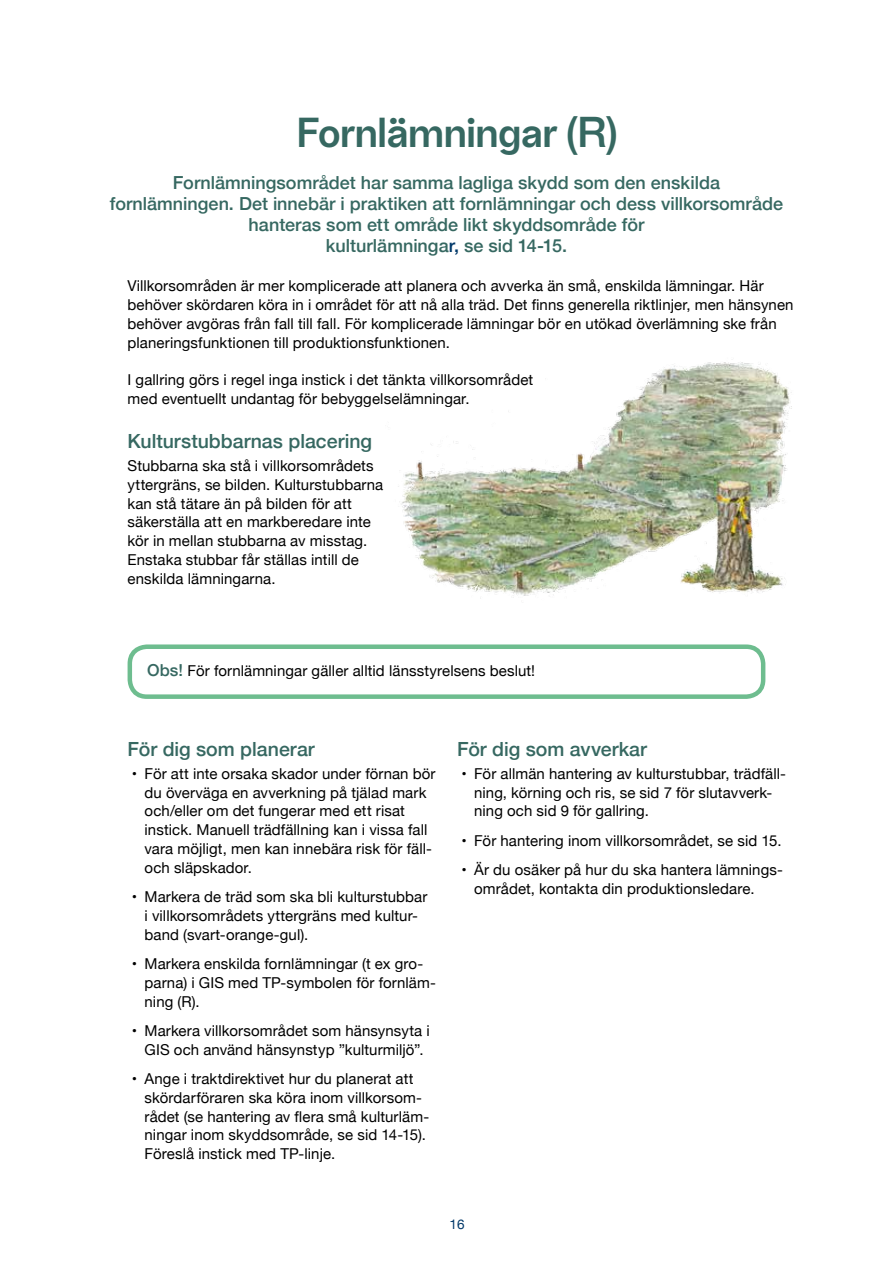
<style>
.page{position:relative;width:893px;height:1263px;background:#fff}
.page>*{position:absolute;margin:0;border:0;box-sizing:border-box;transform-origin:0 0}
.t1{font:700 42px "SCA Sans";letter-spacing:-.015em;color:#366861}
.t2{font:500 19.5px "Helvetica Neue";color:#366861}
.t3{font:500 18px/21px "Helvetica Neue";color:#366861;text-align:center}
.t4{font:15px/18.8px "Helvetica Neue";letter-spacing:.005em;color:#000}
.t5{font:13.5px "Helvetica Neue";color:#003869}
.s1{font-family:"Helvetica Neue";font-weight:500}
.s2{color:#003869}
.s3{font-weight:500;font-size:16.5px;color:#366861}
</style>
<div class="page">
<img style="left:398px;top:362px;width:394px;height:237px">
<div style="left:128px;top:644px;width:637px;height:55px;border:4px solid #6ebd8f;border-radius:17px"></div>
<h1 class="t1" style="left:296px;top:101px;width:324px">Fornlämningar <span class="s1">(R)</span></h1>
<p class="t3" style="left:110px;top:170px;width:675px">Fornlämningsområdet har samma lagliga skydd som den enskilda fornlämningen. Det innebär i praktiken att fornlämningar och dess villkorsområde hanteras som ett område likt skyddsområde för<br>kulturlämninga<span class="s2">r,</span> se sid 14-15.</p>
<p class="t4" style="left:128px;top:278px;width:668px">Villkorsområden är mer komplicerade att planera och avverka än små, enskilda lämningar. Här behöver skördaren köra in i området för att nå alla träd. Det finns generella riktlinjer, men hänsynen behöver avgöras från fall till fall. För komplicerade lämningar bör en utökad överlämning ske från planeringsfunktionen till produktionsfunktionen.</p>
<p class="t4" style="left:128px;top:371px;width:407px">I gallring görs i regel inga instick i det tänkta villkorsområdet med eventuellt undantag för bebyggelselämningar.</p>
<h2 class="t2" style="left:128px;top:426px;width:246px">Kulturstubbarnas placering</h2>
<p class="t4" style="left:128px;top:457px;width:257px">Stubbarna ska stå i villkorsområdets yttergräns, se bilden. Kulturstubbarna kan stå tätare än på bilden för att säkerställa att en markberedare inte kör in mellan stubbarna av misstag.<br>Enstaka stubbar får ställas intill de enskilda lämningarna.</p>
<p class="t4" style="left:147px;top:662px;width:390px"><span class="s3">Obs!</span> För fornlämningar gäller alltid länsstyrelsens beslut!</p>
<h2 class="t2" style="left:128px;top:733px;width:189px">För dig som planerar</h2>
<p class="t4" style="left:145px;top:765px;width:293px;text-indent:-13px">• För att inte orsaka skador under förnan bör du överväga en avverkning på tjälad mark och/eller om det fungerar med ett risat instick. Manuell trädfällning kan i vissa fall vara möjligt, men kan innebära risk för fäll&shy;och släpskador.</p>
<p class="t4" style="left:145px;top:888px;width:284px;text-indent:-13px">• Markera de träd som ska bli kulturstubbar i villkorsområdets yttergräns med kultur&shy;band (svart-orange-gul).</p>
<p class="t4" style="left:145px;top:955px;width:293px;text-indent:-13px">• Markera enskilda fornlämningar (t ex gro&shy;parna) i GIS med TP-symbolen för fornläm&shy;ning (R).</p>
<p class="t4" style="left:132px;top:1022px;width:299px;text-align:center">• Markera villkorsområdet som hänsynsyta i<br>GIS och använd hänsynstyp ”kulturmiljö”.</p>
<p class="t4" style="left:145px;top:1070px;width:286px;text-indent:-13px">• Ange i traktdirektivet hur du planerat att skördarföraren ska köra inom villkorsom&shy;rådet (se hantering av flera små kulturläm&shy;ningar inom skyddsområde, se sid 14-15).<br>Föreslå instick med TP-linje.</p>
<h2 class="t2" style="left:457px;top:733px;width:191px">För dig som avverkar</h2>
<p class="t4" style="left:474px;top:765px;width:313px;text-indent:-13px">• För allmän hantering av kulturstubbar, trädfäll&shy;ning, körning och ris, se sid 7 för slutavverk&shy;ning och sid 9 för gallring.</p>
<p class="t4" style="left:461px;top:832px;width:322px">• För hantering inom villkorsområdet, se sid 15.</p>
<p class="t4" style="left:474px;top:861px;width:310px;text-indent:-13px">• Är du osäker på hur du ska hantera lämnings&shy;området, kontakta din produktionsledare.</p>
<p class="t5" style="left:450px;top:1214px;width:17px">16</p>
</div>
